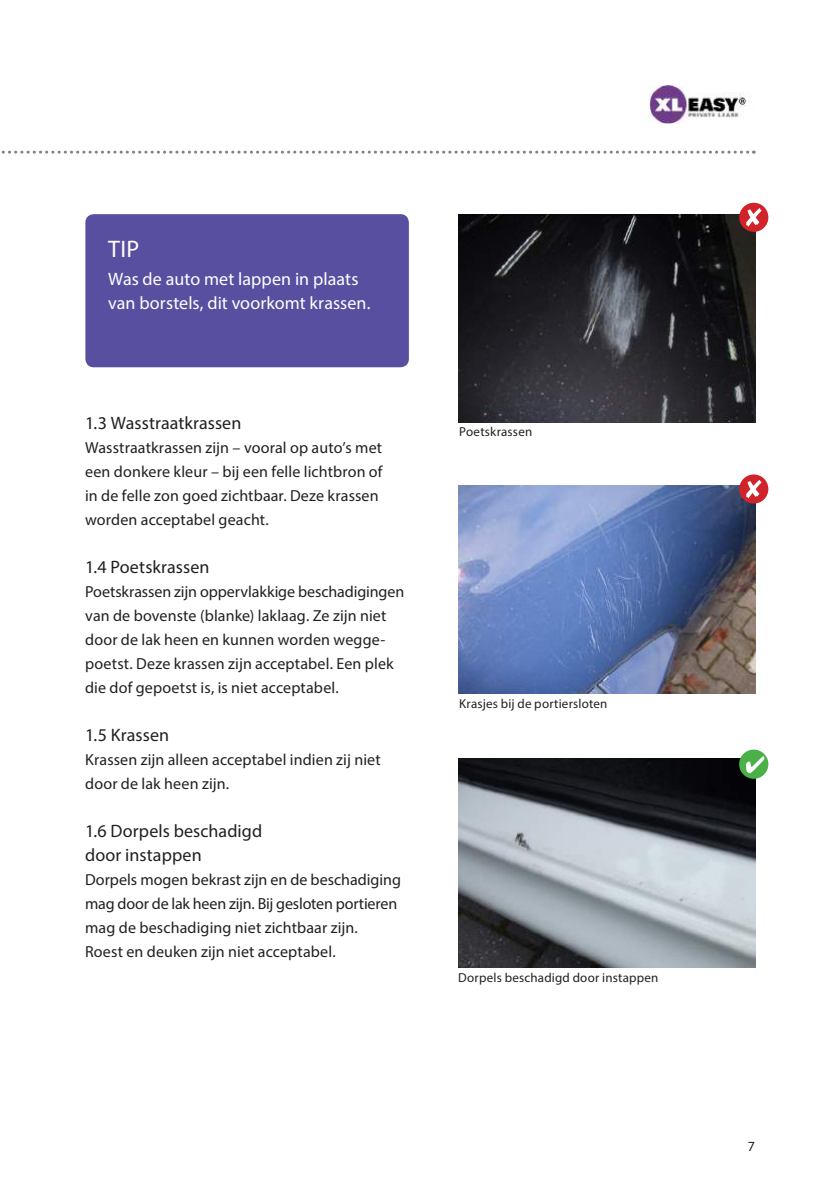
<style>
.page{position:relative;width:840px;height:1191px;background:#fff}
.page>*{position:absolute;margin:0;border:0;box-sizing:border-box;transform-origin:0 0}
.t1{font:24px "Myriad Pro";color:#fff}
.t2{font:18px/24px "Myriad Pro";letter-spacing:.005em;color:#231f20}
.t3{font:18px/24px "Myriad Pro";letter-spacing:.005em;color:#fff}
.t4{font:16px/24px "Myriad Pro";letter-spacing:.005em;color:#231f20}
.t5{font:14px "Myriad Pro";color:#231f20}
.t6{font:13px "Myriad Pro";letter-spacing:.015em;color:#231f20}
</style>
<div class="page">
<div style="left:85px;top:214px;width:323px;height:153px;background:#584fa1;border-radius:9px"></div>
<svg style="left:1px;top:151px;width:753px;height:3px"></svg>
<img style="left:458px;top:214px;width:296px;height:208px">
<div style="left:738px;top:203px;width:30px;height:29px;background:#d1232a;border-radius:50%"></div>
<svg style="left:746px;top:208px;width:15px;height:18px"></svg>
<img style="left:458px;top:486px;width:296px;height:208px">
<div style="left:738px;top:474px;width:30px;height:29px;background:#d1232a;border-radius:50%"></div>
<svg style="left:746px;top:480px;width:15px;height:18px"></svg>
<img style="left:458px;top:758px;width:297px;height:209px">
<svg style="left:738px;top:749px;width:30px;height:30px"></svg>
<svg style="left:745px;top:756px;width:18px;height:17px"></svg>
<img style="left:645px;top:85px;width:107px;height:38px">
<h1 class="t1" style="left:108px;top:234px;width:33px">TIP</h1>
<p class="t3" style="left:108px;top:267px;width:264px">Was de auto met lappen in plaats van borstels, dit voorkomt krassen.</p>
<p class="t2" style="left:85px;top:410px;width:158px">1.3 Wasstraatkrassen</p>
<p class="t4" style="left:85px;top:435px;width:299px">Wasstraatkrassen zijn – vooral op auto’s met een donkere kleur – bij een felle lichtbron of in de felle zon goed zichtbaar. Deze krassen worden acceptabel geacht.</p>
<p class="t2" style="left:85px;top:554px;width:126px">1.4 Poetskrassen</p>
<p class="t4" style="left:85px;top:579px;width:320px">Poetskrassen zijn oppervlakkige beschadigingen van de bovenste (blanke) laklaag. Ze zijn niet door de lak heen en kunnen worden wegge&shy;poetst. Deze krassen zijn acceptabel. Een plek die dof gepoetst is, is niet acceptabel.</p>
<p class="t2" style="left:85px;top:722px;width:85px">1.5 Krassen</p>
<p class="t4" style="left:85px;top:747px;width:297px">Krassen zijn alleen acceptabel indien zij niet door de lak heen zijn.</p>
<p class="t2" style="left:85px;top:818px;width:178px">1.6 Dorpels beschadigd door instappen</p>
<p class="t4" style="left:85px;top:867px;width:317px">Dorpels mogen bekrast zijn en de beschadiging mag door de lak heen zijn. Bij gesloten portieren mag de beschadiging niet zichtbaar zijn.<br>Roest en deuken zijn niet acceptabel.</p>
<p class="t6" style="left:459px;top:424px;width:75px">Poetskrassen</p>
<p class="t6" style="left:459px;top:695px;width:150px">Krasjes bij de portiersloten</p>
<p class="t6" style="left:458px;top:969px;width:201px">Dorpels beschadigd door instappen</p>
<p class="t5" style="left:747px;top:1137px;width:9px">7</p>
</div>
